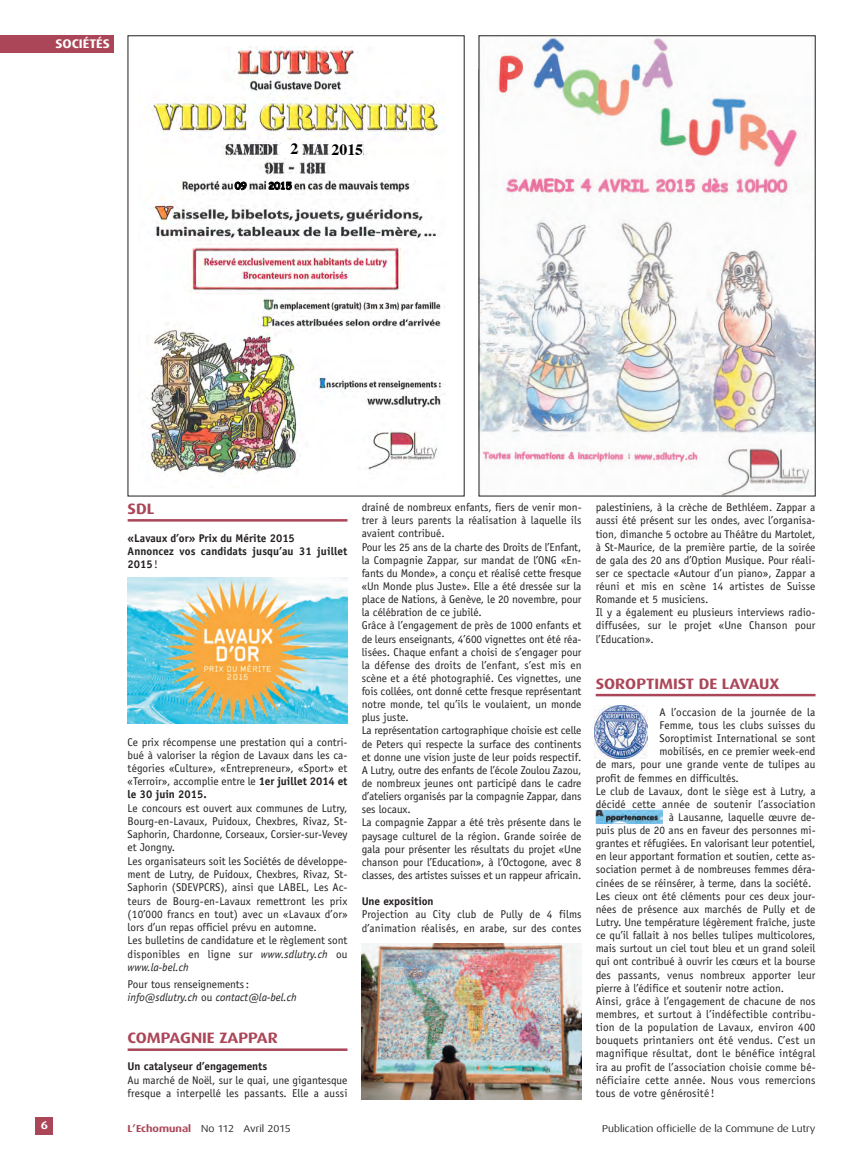
<style>
.page{position:relative;width:851px;height:1170px;background:#fff}
.page>*{position:absolute;margin:0;border:0;box-sizing:border-box;transform-origin:0 0}
.t1{font:700 15.75px "Times";color:#000}
.t2{font:700 15px "Dax Wide";color:#ab4658}
.t3{font:700 12.5px "Dax Wide";color:#fff}
.t4{font:11.25px/13.1px "Officina Sans";color:#231f20}
.t5{font:700 11.25px/13.4px "Officina Sans";color:#231f20}
.t6{font:11.25px "Officina Sans";letter-spacing:.02em;color:#231f20}
.t7{font:italic 11.25px/13.1px "Officina Sans";color:#231f20}
.t8{font:700 11.25px "Dax Wide";color:#fff}
.t9{font:10px "Dax Wide";color:#231f20}
.t10{font:700 9.5px "Comic Sans MS";color:#000}
.s1{font-weight:400}
.s2{font-weight:700}
.s3{font-style:italic}
.s4{font-style:normal}
.s5{font-weight:700;color:#ab4658}
</style>
<div class="page">
<div style="left:0;top:35px;width:113px;height:18px;background:#ab4658"></div>
<div style="left:35px;top:1116px;width:18px;height:18px;background:#ab4658"></div>
<hr style="left:595px;top:693px;width:220px;height:3px;background:#ab4658">
<img style="left:361px;top:943px;width:220px;height:155px">
<img style="left:594px;top:705px;width:53px;height:53px">
<img style="left:595px;top:809px;width:68px;height:15px">
<hr style="left:128px;top:1048px;width:219px;height:2px;background:#ab4658">
<img style="left:147px;top:47px;width:298px;height:427px">
<div style="left:235px;top:179px;width:11px;height:13px;background:#fff"></div>
<div style="left:331px;top:143px;width:32px;height:16px;background:#fff"></div>
<div style="left:268px;top:179px;width:24px;height:13px;background:#fff"></div>
<div style="left:282px;top:142px;width:16px;height:16px;background:#fff"></div>
<img style="left:480px;top:37px;width:333px;height:457px">
<hr style="left:128px;top:519px;width:219px;height:2px;background:#ab4658">
<img style="left:128px;top:578px;width:219px;height:145px">
<p class="t3" style="left:55px;top:37px;width:56px">SOCIÉTÉS</p>
<p class="t10" style="left:235px;top:179px;width:13px">09</p>
<h1 class="t1" style="left:290px;top:142px;width:9px">2</h1>
<p class="t10" style="left:268px;top:179px;width:25px">2015</p>
<h1 class="t1" style="left:331px;top:143px;width:33px">2015</h1>
<p class="t8" style="left:41px;top:1118px;width:9px">6</p>
<h2 class="t2" style="left:128px;top:500px;width:28px">SDL</h2>
<p class="t5" style="left:128px;top:532px;width:221px">«Lavaux d’or» Prix du Mérite 2015<br>Annoncez vos candidats jusqu’au 31 juillet<br>2015<span class="s1">!</span></p>
<p class="t4" style="left:128px;top:736px;width:221px;text-align:justify">Ce prix récompense une prestation qui a contri&shy;bué à valoriser la région de Lavaux dans les ca&shy;tégories «Culture», «Entrepreneur», «Sport» et «Terroir», accomplie entre le <span class="s2">1er juillet 2014 et le 30 juin 2015.</span></p>
<p class="t4" style="left:128px;top:802px;width:221px">Le concours est ouvert aux communes de Lutry, Bourg-en-Lavaux, Puidoux, Chexbres, Rivaz, St-Saphorin, Chardonne, Corseaux, Corsier-sur-Vevey et Jongny.<br>Les organisateurs soit les Sociétés de développe&shy;ment de Lutry, de Puidoux, Chexbres, Rivaz, St-Saphorin (SDEVPCRS), ainsi que LABEL, Les Ac&shy;teurs de Bourg-en-Lavaux remettront les prix (10’000 francs en tout) avec un «Lavaux d’or» lors d’un repas officiel prévu en automne.<br>Les bulletins de candidature et le règlement sont disponibles en ligne sur <span class="s3">www.sdlutry.ch</span> ou <span class="s3">www.la-bel.ch</span></p>
<p class="t7" style="left:128px;top:978px;width:171px"><span class="s4">Pour tous renseignements: </span>info@sdlutry.ch <span class="s4">ou</span> contact@la-bel.ch</p>
<h2 class="t2" style="left:128px;top:1029px;width:152px">COMPAGNIE ZAPPAR</h2>
<p class="t5" style="left:128px;top:1060px;width:141px">Un catalyseur d’engagements</p>
<p class="t4" style="left:128px;top:1073px;width:221px">Au marché de Noël, sur le quai, une gigantesque fresque a interpellé les passants. Elle a aussi</p>
<p class="t4" style="left:361px;top:501px;width:221px">drainé de nombreux enfants, fiers de venir mon&shy;trer à leurs parents la réalisation à laquelle ils avaient contribué.<br>Pour les 25 ans de la charte des Droits de l’Enfant, la Compagnie Zappar, sur mandat de l’ONG «En&shy;fants du Monde», a conçu et réalisé cette fresque «Un Monde plus Juste». Elle a été dressée sur la place de Nations, à Genève, le 20 novembre, pour la célébration de ce jubilé.<br>Grâce à l’engagement de près de 1000 enfants et de leurs enseignants, 4’600 vignettes ont été réa&shy;lisées. Chaque enfant a choisi de s’engager pour la défense des droits de l’enfant, s’est mis en scène et a été photographié. Ces vignettes, une fois collées, ont donné cette fresque représentant notre monde, tel qu’ils le voulaient, un monde plus juste.<br>La représentation cartographique choisie est celle de Peters qui respecte la surface des continents et donne une vision juste de leur poids respectif.<br>A Lutry, outre des enfants de l’école Zoulou Zazou, de nombreux jeunes ont participé dans le cadre d’ateliers organisés par la compagnie Zappar, dans ses locaux.<br>La compagnie Zappar a été très présente dans le paysage culturel de la région. Grande soirée de gala pour présenter les résultats du projet «Une chanson pour l’Education», à l’Octogone, avec 8 classes, des artistes suisses et un rappeur africain.</p>
<p class="t5" style="left:361px;top:895px;width:73px">Une exposition</p>
<p class="t4" style="left:361px;top:908px;width:221px">Projection au City club de Pully de 4 films d’animation réalisés, en arabe, sur des contes</p>
<p class="t4" style="left:595px;top:501px;width:221px">palestiniens, à la crèche de Bethléem. Zappar a aussi été présent sur les ondes, avec l’organisa&shy;tion, dimanche 5 octobre au Théâtre du Martolet, à St-Maurice, de la première partie, de la soirée de gala des 20 ans d’Option Musique. Pour réali&shy;ser ce spectacle «Autour d’un piano», Zappar a réuni et mis en scène 14 artistes de Suisse Romande et 5 musiciens.<br>Il y a également eu plusieurs interviews radio - diffusées, sur le projet «Une Chanson pour l’Education».</p>
<h2 class="t2" style="left:595px;top:674px;width:185px">SOROPTIMIST DE LAVAUX</h2>
<p class="t4" style="left:659px;top:706px;width:157px">A l’occasion de la journée de la</p>
<p class="t4" style="left:659px;top:719px;width:157px">Femme, tous les clubs suisses du</p>
<p class="t4" style="left:659px;top:732px;width:157px">Soroptimist International se sont</p>
<p class="t4" style="left:659px;top:745px;width:157px">mobilisés, en ce premier week-end</p>
<p class="t4" style="left:595px;top:758px;width:221px">de mars, pour une grande vente de tulipes au</p>
<p class="t4" style="left:595px;top:772px;width:145px">profit de femmes en difficultés.</p>
<p class="t4" style="left:595px;top:785px;width:221px">Le club de Lavaux, dont le siège est à Lutry, a</p>
<p class="t4" style="left:595px;top:798px;width:221px">décidé cette année de soutenir l’association</p>
<p class="t4" style="left:668px;top:811px;width:148px">à Lausanne, laquelle œuvre de-</p>
<p class="t4" style="left:595px;top:824px;width:221px">puis plus de 20 ans en faveur des personnes mi-</p>
<p class="t4" style="left:595px;top:837px;width:221px">grantes et réfugiées. En valorisant leur potentiel,</p>
<p class="t4" style="left:595px;top:850px;width:221px">en leur apportant formation et soutien, cette as-</p>
<p class="t4" style="left:595px;top:864px;width:221px">sociation permet à de nombreuses femmes déra-</p>
<p class="t4" style="left:595px;top:877px;width:217px">cinées de se réinsérer, à terme, dans la société.</p>
<p class="t4" style="left:595px;top:890px;width:221px">Les cieux ont été cléments pour ces deux jour-</p>
<p class="t4" style="left:595px;top:903px;width:221px">nées de présence aux marchés de Pully et de</p>
<p class="t4" style="left:595px;top:916px;width:221px">Lutry. Une température légèrement fraîche, juste</p>
<p class="t4" style="left:595px;top:929px;width:221px">ce qu’il fallait à nos belles tulipes multicolores,</p>
<p class="t4" style="left:595px;top:942px;width:221px">mais surtout un ciel tout bleu et un grand soleil</p>
<p class="t4" style="left:595px;top:955px;width:221px">qui ont contribué à ouvrir les cœurs et la bourse</p>
<p class="t4" style="left:595px;top:969px;width:221px">des passants, venus nombreux apporter leur</p>
<p class="t4" style="left:595px;top:982px;width:190px">pierre à l’édifice et soutenir notre action.</p>
<p class="t4" style="left:595px;top:995px;width:221px">Ainsi, grâce à l’engagement de chacune de nos</p>
<p class="t4" style="left:595px;top:1008px;width:221px">membres, et surtout à l’indéfectible contribu-</p>
<p class="t6" style="left:595px;top:1022px;width:221px">tion de la population de Lavaux, environ 400</p>
<p class="t4" style="left:595px;top:1034px;width:221px">bouquets printaniers ont été vendus. C’est un</p>
<p class="t4" style="left:595px;top:1047px;width:221px">magnifique résultat, dont le bénéfice intégral</p>
<p class="t4" style="left:595px;top:1060px;width:221px">ira au profit de l’association choisie comme bé-</p>
<p class="t6" style="left:595px;top:1075px;width:221px">néficiaire cette année. Nous vous remercions</p>
<p class="t4" style="left:595px;top:1087px;width:120px">tous de votre générosité!</p>
<p class="t9" style="left:128px;top:1122px;width:164px"><span class="s5">L’Echomunal</span> No 112 Avril 2015</p>
<p class="t9" style="left:602px;top:1122px;width:215px">Publication officielle de la Commune de Lutry</p>
</div>
